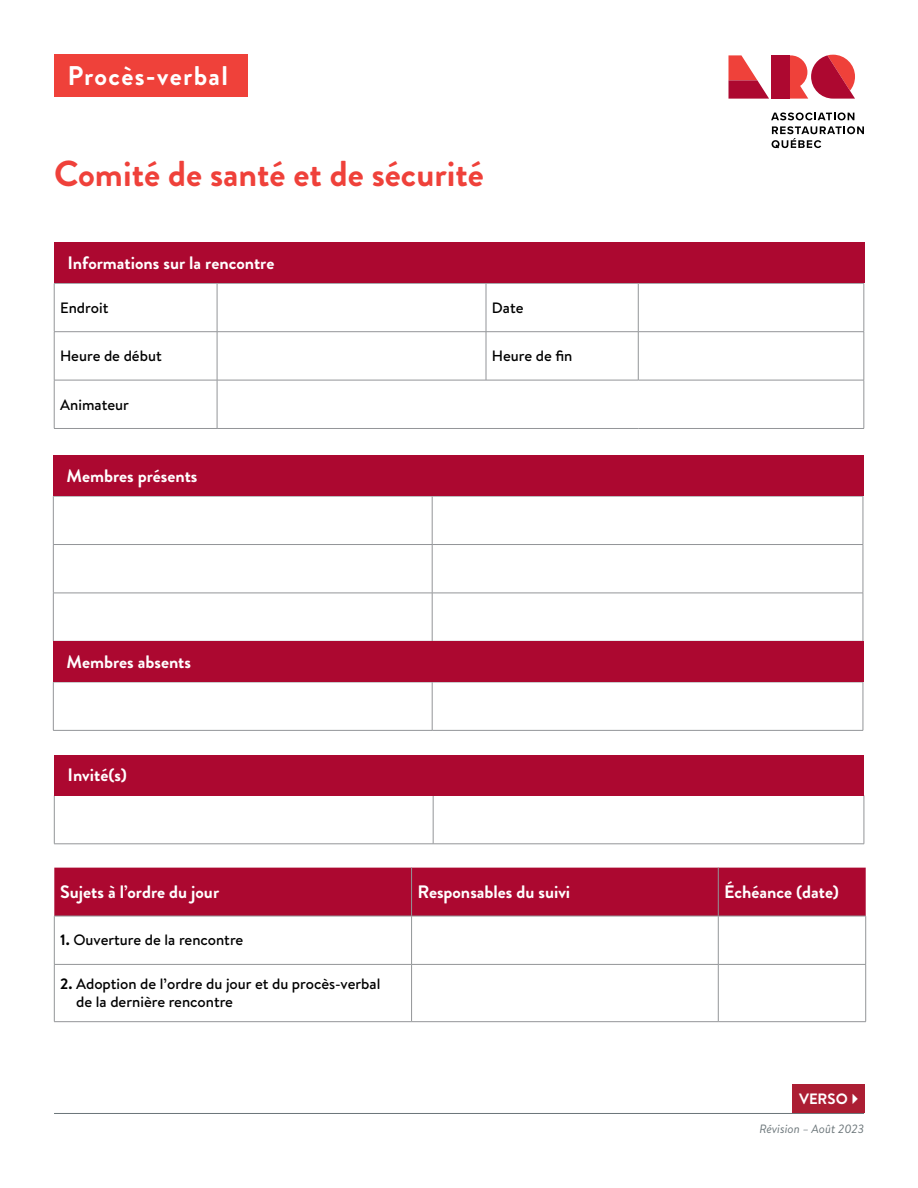
<style>
.page{position:relative;width:918px;height:1188px;background:#fff}
.page>*{position:absolute;margin:0;border:0;box-sizing:border-box;transform-origin:0 0}
.t1{font:700 36px "Brandon Grotesque";color:#ef413a}
.t2{font:700 27px "Brandon Grotesque";letter-spacing:.05em;color:#fff}
.t3{font:700 18px "Brandon Grotesque";color:#fff}
.t4{font:500 15px/18px "Brandon Text";color:#000}
.t5{font:700 15px "Brandon Text";color:#fff}
.t6{font:italic 12px "Brandon Text";color:#6b7579}
.s1{font-weight:700}
</style>
<div class="page">
<svg style="left:771px;top:112px;width:83px;height:8px"></svg>
<svg style="left:772px;top:126px;width:92px;height:22px"></svg>
<svg style="left:789px;top:55px;width:66px;height:44px"></svg>
<div style="left:771px;top:55px;width:18px;height:44px;background:#ad0830"></div>
<svg style="left:729px;top:55px;width:40px;height:44px"></svg>
<div style="left:54px;top:54px;width:193px;height:42px;background:#ef413a"></div>
<hr style="left:54px;top:1113px;width:810px;height:1px;background:#6b7579">
<hr style="left:54px;top:283px;width:163px;height:1px;background:#939598">
<hr style="left:54px;top:283px;width:1px;height:49px;background:#939598">
<hr style="left:217px;top:283px;width:269px;height:1px;background:#939598">
<hr style="left:217px;top:283px;width:1px;height:49px;background:#939598">
<hr style="left:486px;top:283px;width:152px;height:1px;background:#939598">
<hr style="left:486px;top:283px;width:1px;height:49px;background:#939598">
<hr style="left:638px;top:283px;width:226px;height:1px;background:#939598">
<hr style="left:638px;top:283px;width:1px;height:49px;background:#939598">
<hr style="left:864px;top:283px;width:1px;height:49px;background:#939598">
<hr style="left:54px;top:331px;width:163px;height:1px;background:#939598">
<hr style="left:54px;top:332px;width:1px;height:48px;background:#939598">
<hr style="left:217px;top:331px;width:269px;height:1px;background:#939598">
<hr style="left:217px;top:332px;width:1px;height:48px;background:#939598">
<hr style="left:486px;top:331px;width:152px;height:1px;background:#939598">
<hr style="left:486px;top:332px;width:1px;height:48px;background:#939598">
<hr style="left:638px;top:331px;width:226px;height:1px;background:#939598">
<hr style="left:638px;top:332px;width:1px;height:48px;background:#939598">
<hr style="left:864px;top:332px;width:1px;height:48px;background:#939598">
<hr style="left:54px;top:380px;width:163px;height:1px;background:#939598">
<hr style="left:54px;top:380px;width:1px;height:48px;background:#939598">
<hr style="left:217px;top:380px;width:269px;height:1px;background:#939598">
<hr style="left:217px;top:380px;width:1px;height:48px;background:#939598">
<hr style="left:486px;top:380px;width:152px;height:1px;background:#939598">
<hr style="left:638px;top:380px;width:226px;height:1px;background:#939598">
<hr style="left:864px;top:380px;width:1px;height:48px;background:#939598">
<hr style="left:54px;top:428px;width:163px;height:1px;background:#939598">
<hr style="left:217px;top:428px;width:269px;height:1px;background:#939598">
<hr style="left:486px;top:428px;width:152px;height:1px;background:#939598">
<hr style="left:638px;top:428px;width:226px;height:1px;background:#939598">
<div style="left:54px;top:243px;width:810px;height:40px;background:#ac0830"></div>
<hr style="left:53px;top:496px;width:379px;height:1px;background:#939598">
<hr style="left:53px;top:496px;width:1px;height:48px;background:#939598">
<hr style="left:432px;top:496px;width:431px;height:1px;background:#939598">
<hr style="left:432px;top:496px;width:1px;height:48px;background:#939598">
<hr style="left:863px;top:496px;width:1px;height:48px;background:#939598">
<hr style="left:53px;top:544px;width:379px;height:1px;background:#939598">
<hr style="left:53px;top:545px;width:1px;height:48px;background:#939598">
<hr style="left:432px;top:544px;width:431px;height:1px;background:#939598">
<hr style="left:432px;top:545px;width:1px;height:48px;background:#939598">
<hr style="left:863px;top:545px;width:1px;height:48px;background:#939598">
<hr style="left:53px;top:593px;width:379px;height:1px;background:#939598">
<hr style="left:53px;top:593px;width:1px;height:48px;background:#939598">
<hr style="left:432px;top:593px;width:431px;height:1px;background:#939598">
<hr style="left:432px;top:593px;width:1px;height:48px;background:#939598">
<hr style="left:863px;top:593px;width:1px;height:48px;background:#939598">
<div style="left:53px;top:456px;width:810px;height:40px;background:#ac0830"></div>
<hr style="left:54px;top:795px;width:379px;height:1px;background:#939598">
<hr style="left:54px;top:796px;width:1px;height:48px;background:#939598">
<hr style="left:433px;top:795px;width:431px;height:1px;background:#939598">
<hr style="left:433px;top:796px;width:1px;height:48px;background:#939598">
<hr style="left:864px;top:796px;width:1px;height:48px;background:#939598">
<hr style="left:54px;top:844px;width:379px;height:1px;background:#939598">
<hr style="left:433px;top:844px;width:431px;height:1px;background:#939598">
<div style="left:54px;top:755px;width:810px;height:40px;background:#ac0830"></div>
<hr style="left:53px;top:682px;width:379px;height:1px;background:#939598">
<hr style="left:53px;top:682px;width:1px;height:48px;background:#939598">
<hr style="left:432px;top:682px;width:431px;height:1px;background:#939598">
<hr style="left:432px;top:682px;width:1px;height:48px;background:#939598">
<hr style="left:863px;top:682px;width:1px;height:48px;background:#939598">
<hr style="left:53px;top:730px;width:379px;height:1px;background:#939598">
<hr style="left:432px;top:730px;width:431px;height:1px;background:#939598">
<div style="left:53px;top:641px;width:810px;height:41px;background:#ac0830"></div>
<div style="left:54px;top:868px;width:812px;height:48px;background:#ac0830"></div>
<hr style="left:411px;top:868px;width:1px;height:48px;background:#939598">
<hr style="left:718px;top:868px;width:1px;height:48px;background:#939598">
<hr style="left:54px;top:916px;width:358px;height:1px;background:#939598">
<hr style="left:54px;top:916px;width:1px;height:48px;background:#939598">
<hr style="left:412px;top:916px;width:306px;height:1px;background:#939598">
<hr style="left:411px;top:916px;width:1px;height:48px;background:#939598">
<hr style="left:718px;top:916px;width:148px;height:1px;background:#939598">
<hr style="left:718px;top:916px;width:1px;height:48px;background:#939598">
<hr style="left:865px;top:916px;width:1px;height:48px;background:#939598">
<hr style="left:54px;top:964px;width:358px;height:1px;background:#939598">
<hr style="left:54px;top:965px;width:1px;height:56px;background:#939598">
<hr style="left:412px;top:964px;width:306px;height:1px;background:#939598">
<hr style="left:411px;top:965px;width:1px;height:56px;background:#939598">
<hr style="left:718px;top:964px;width:148px;height:1px;background:#939598">
<hr style="left:718px;top:965px;width:1px;height:56px;background:#939598">
<hr style="left:865px;top:965px;width:1px;height:56px;background:#939598">
<hr style="left:54px;top:1021px;width:358px;height:1px;background:#939598">
<hr style="left:412px;top:1021px;width:306px;height:1px;background:#939598">
<hr style="left:718px;top:1021px;width:148px;height:1px;background:#939598">
<div style="left:792px;top:1084px;width:73px;height:29px;background:#ac1e33"></div>
<h2 class="t2" style="left:67px;top:56px;width:162px">Procès-verbal</h2>
<h1 class="t1" style="left:54px;top:149px;width:431px">Comité de santé et de sécurité</h1>
<p class="t3" style="left:68px;top:250px;width:208px">Informations sur la rencontre</p>
<p class="t4" style="left:60px;top:298px;width:50px">Endroit</p>
<p class="t4" style="left:492px;top:298px;width:33px">Date</p>
<p class="t4" style="left:60px;top:347px;width:103px">Heure de début</p>
<p class="t4" style="left:492px;top:347px;width:82px">Heure de fin</p>
<p class="t4" style="left:60px;top:395px;width:70px">Animateur</p>
<p class="t3" style="left:67px;top:463px;width:132px">Membres présents</p>
<p class="t3" style="left:67px;top:649px;width:126px">Membres absents</p>
<p class="t3" style="left:68px;top:763px;width:61px">Invité(s)</p>
<p class="t3" style="left:60px;top:879px;width:160px">Sujets à l’ordre du jour</p>
<p class="t3" style="left:418px;top:879px;width:154px">Responsables du suivi</p>
<p class="t3" style="left:724px;top:879px;width:116px">Échéance (date)</p>
<p class="t4" style="left:60px;top:931px;width:185px"><span class="s1">1.</span> Ouverture de la rencontre</p>
<p class="t4" style="left:76px;top:975px;width:306px;text-indent:-16px"><span class="s1">2.</span> Adoption de l’ordre du jour et du procès-verbal de la dernière rencontre</p>
<p class="t5" style="left:799px;top:1089px;width:50px">VERSO</p>
<p class="t6" style="left:759px;top:1120px;width:106px">Révision – Août 2023</p>
</div>
